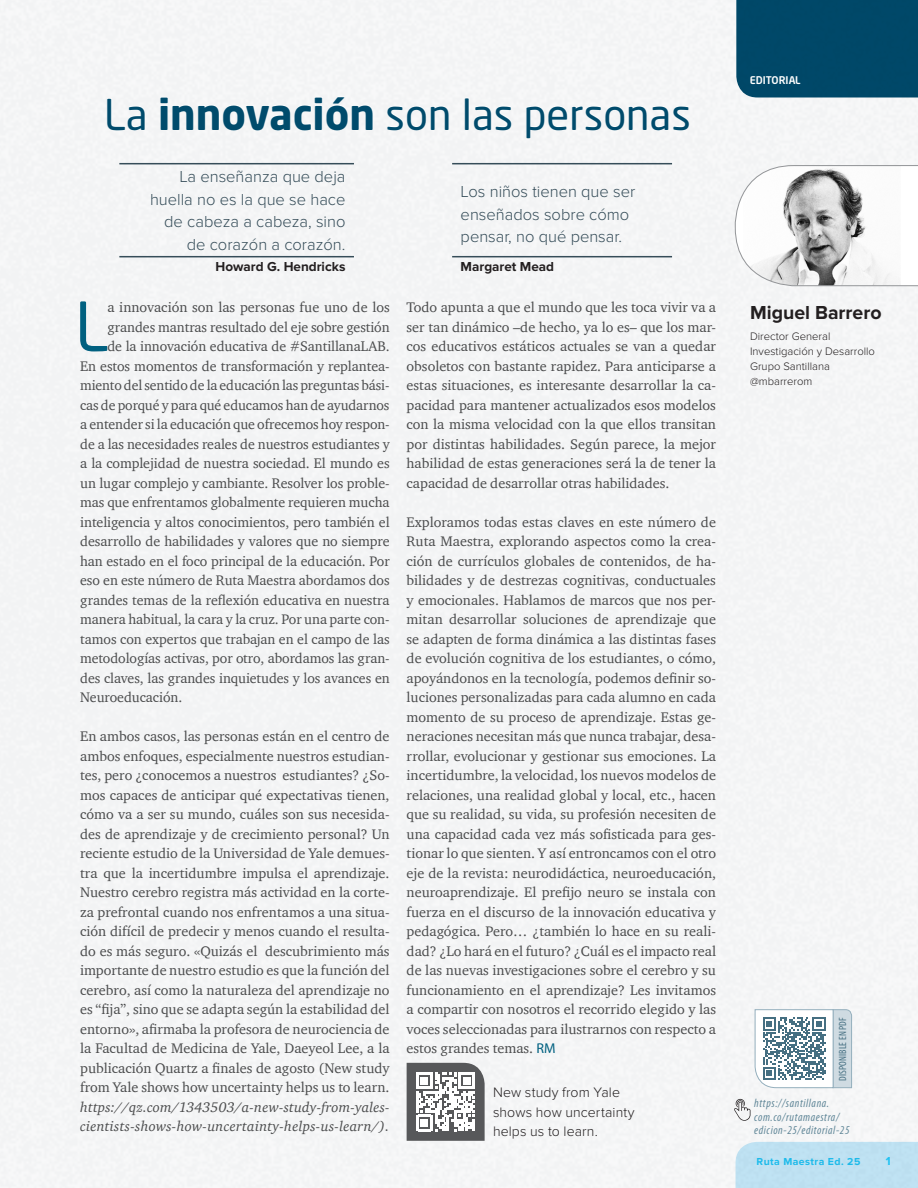
<style>
.page{position:relative;width:918px;height:1188px;background:#f4f4f5}
.page>*{position:absolute;margin:0;border:0;box-sizing:border-box;transform-origin:0 0}
.Body_T1_ESP{font:66.75px "Neo Sans Pro";color:#006080}
.T1-A{font:42px "Neo Sans Pro";color:#004b6c}
.Autor{font:700 19.5px "Proxima Nova";color:#231f20}
.Resumen_-_ESP{font:300 16.5px/22.5px "Proxima Nova";color:#364d59;text-align:right}
.Body_-_ESP{font:14.25px/19.5px "Charter ITC";color:#4b4c4d;text-align:justify}
.Body_T1_ESP-2{font:14.25px "Charter ITC";letter-spacing:-.005em;color:#4b4c4d}
.Pie_de_pagina{font:300 14.25px/19.5px "Proxima Nova";letter-spacing:.005em;color:#231f20}
.Autor-2{font:700 13.5px "Proxima Nova";color:#231f20}
.Body{font:italic condensed 12px/13.5px "Myriad Pro";letter-spacing:.05em;color:#628899}
.t1{font:700 12px "Proxima Nova";color:#1fc2f3}
.Perfil_autor{font:300 11.25px/15px "Proxima Nova";color:#231f20}
.t2{font:700 10.5px "Proxima Nova";letter-spacing:.04em;color:#1fc2f3}
.t3{font:condensed 10.5px "Myriad Pro";letter-spacing:.01em;color:#456f82}
.t4{font:500 10.5px "Neo Sans Pro";color:#fff}
.s1{font-weight:700}
.s2{font-style:italic}
.s3{font-family:"Myriad Pro";color:#006080}
</style>
<div class="page">
<div style="left:465px;top:98px;width:4px;height:32px;border:1px solid #fff"></div>
<svg style="left:735px;top:165px;width:183px;height:121px"></svg>
<svg style="left:754px;top:1009px;width:98px;height:79px"></svg>
<hr style="left:119px;top:163px;width:235px;height:1px;background:#364d59">
<hr style="left:119px;top:256px;width:235px;height:1px;background:#364d59">
<hr style="left:452px;top:163px;width:220px;height:1px;background:#364d59">
<hr style="left:452px;top:256px;width:220px;height:1px;background:#364d59">
<svg style="left:407px;top:1063px;width:78px;height:78px"></svg>
<div style="left:736px;top:1142px;width:182px;height:46px;background:#bee1f2"></div>
<div style="left:736px;top:0;width:182px;height:97px;background:#004868"></div>
<svg style="left:734px;top:1099px;width:16px;height:22px"></svg>
<p class="T1-A" style="left:104px;top:88px;width:588px">La <span class="s1">innovación</span> son las personas</p>
<p class="Resumen_-_ESP" style="left:150px;top:166px;width:197px">La enseñanza que deja huella no es la que se hace de cabeza a cabeza, sino de corazón a corazón.</p>
<p class="Autor-2" style="left:216px;top:259px;width:131px">Howard G. Hendricks</p>
<p class="Body_T1_ESP" style="left:75px;top:286px;width:35px">L</p>
<p class="Body_T1_ESP-2" style="left:107px;top:298px;width:284px">a innovación son las personas fue uno de los</p>
<p class="Body_T1_ESP-2" style="left:107px;top:318px;width:284px">grandes mantras resultado del eje sobre gestión</p>
<p class="Body_T1_ESP-2" style="left:107px;top:337px;width:284px">de la innovación educativa de #SantillanaLAB.</p>
<p class="Body_T1_ESP-2" style="left:80px;top:357px;width:311px">En estos momentos de transformación y replantea-</p>
<p class="Body_T1_ESP-2" style="left:80px;top:376px;width:311px">miento del sentido de la educación las preguntas bási-</p>
<p class="Body_T1_ESP-2" style="left:80px;top:396px;width:311px">cas de porqué y para qué educamos han de ayudarnos</p>
<p class="Body_T1_ESP-2" style="left:80px;top:415px;width:311px">a entender si la educación que ofrecemos hoy respon-</p>
<p class="Body_T1_ESP-2" style="left:80px;top:435px;width:311px">de a las necesidades reales de nuestros estudiantes y</p>
<p class="Body_T1_ESP-2" style="left:80px;top:454px;width:311px">a la complejidad de nuestra sociedad. El mundo es</p>
<p class="Body_T1_ESP-2" style="left:80px;top:474px;width:311px">un lugar complejo y cambiante. Resolver los proble-</p>
<p class="Body_T1_ESP-2" style="left:80px;top:493px;width:311px">mas que enfrentamos globalmente requieren mucha</p>
<p class="Body_T1_ESP-2" style="left:80px;top:513px;width:311px">inteligencia y altos conocimientos, pero también el</p>
<p class="Body_T1_ESP-2" style="left:80px;top:532px;width:311px">desarrollo de habilidades y valores que no siempre</p>
<p class="Body_T1_ESP-2" style="left:80px;top:552px;width:311px">han estado en el foco principal de la educación. Por</p>
<p class="Body_T1_ESP-2" style="left:80px;top:571px;width:311px">eso en este número de Ruta Maestra abordamos dos</p>
<p class="Body_T1_ESP-2" style="left:80px;top:591px;width:311px">grandes temas de la reflexión educativa en nuestra</p>
<p class="Body_T1_ESP-2" style="left:80px;top:610px;width:311px">manera habitual, la cara y la cruz. Por una parte con-</p>
<p class="Body_T1_ESP-2" style="left:80px;top:630px;width:311px">tamos con expertos que trabajan en el campo de las</p>
<p class="Body_T1_ESP-2" style="left:80px;top:649px;width:311px">metodologías activas, por otro, abordamos las gran-</p>
<p class="Body_T1_ESP-2" style="left:80px;top:669px;width:311px">des claves, las grandes inquietudes y los avances en</p>
<p class="Body_T1_ESP-2" style="left:80px;top:688px;width:104px">Neuroeducación.</p>
<p class="Body_-_ESP" style="left:80px;top:726px;width:311px">En ambos casos, las personas están en el centro de ambos enfoques, especialmente nuestros estudian&shy;tes, pero ¿conocemos a nuestros estudiantes? ¿So&shy;mos capaces de anticipar qué expectativas tienen, cómo va a ser su mundo, cuáles son sus necesida&shy;des de aprendizaje y de crecimiento personal? Un reciente estudio de la Universidad de Yale demues&shy;tra que la incertidumbre impulsa el aprendizaje.<br>Nuestro cerebro registra más actividad en la corte&shy;za prefrontal cuando nos enfrentamos a una situa&shy;ción difícil de predecir y menos cuando el resulta&shy;do es más seguro. «Quizás el descubrimiento más importante de nuestro estudio es que la función del cerebro, así como la naturaleza del aprendizaje no es “fija”, sino que se adapta según la estabilidad del entorno», afirmaba la profesora de neurociencia de la Facultad de Medicina de Yale, Daeyeol Lee, a la publicación Quartz a finales de agosto (New study from Yale shows how uncertainty helps us to learn. <span class="s2">https://qz.com/1343503/a-new-study-from-yales&shy;cientists-shows-how-uncertainty-helps-us-learn/).</span></p>
<p class="Resumen_-_ESP" style="left:461px;top:181px;width:176px;text-align:left">Los niños tienen que ser enseñados sobre cómo pensar, no qué pensar.</p>
<p class="Autor-2" style="left:461px;top:259px;width:95px">Margaret Mead</p>
<p class="Body_-_ESP" style="left:407px;top:297px;width:311px">Todo apunta a que el mundo que les toca vivir va a ser tan dinámico –de hecho, ya lo es– que los mar&shy;cos educativos estáticos actuales se van a quedar obsoletos con bastante rapidez. Para anticiparse a estas situaciones, es interesante desarrollar la ca&shy;pacidad para mantener actualizados esos modelos con la misma velocidad con la que ellos transitan por distintas habilidades. Según parece, la mejor habilidad de estas generaciones será la de tener la capacidad de desarrollar otras habilidades.</p>
<p class="Body_-_ESP" style="left:407px;top:512px;width:311px">Exploramos todas estas claves en este número de Ruta Maestra, explorando aspectos como la crea&shy;ción de currículos globales de contenidos, de ha&shy;bilidades y de destrezas cognitivas, conductuales y emocionales. Hablamos de marcos que nos per&shy;mitan desarrollar soluciones de aprendizaje que se adapten de forma dinámica a las distintas fases de evolución cognitiva de los estudiantes, o cómo, apoyándonos en la tecnología, podemos definir so&shy;luciones personalizadas para cada alumno en cada momento de su proceso de aprendizaje. Estas ge&shy;neraciones necesitan más que nunca trabajar, desa&shy;rrollar, evolucionar y gestionar sus emociones. La incertidumbre, la velocidad, los nuevos modelos de relaciones, una realidad global y local, etc., hacen que su realidad, su vida, su profesión necesiten de una capacidad cada vez más sofisticada para ges&shy;tionar lo que sienten. Y así entroncamos con el otro eje de la revista: neurodidáctica, neuroeducación, neuroaprendizaje. El prefijo neuro se instala con fuerza en el discurso de la innovación educativa y pedagógica. Pero… ¿también lo hace en su reali&shy;dad? ¿Lo hará en el futuro? ¿Cuál es el impacto real de las nuevas investigaciones sobre el cerebro y su funcionamiento en el aprendizaje? Les invitamos a compartir con nosotros el recorrido elegido y las voces seleccionadas para ilustrarnos con respecto a estos grandes temas. <span class="s3">RM</span></p>
<p class="Pie_de_pagina" style="left:493px;top:1083px;width:143px">New study from Yale shows how uncertainty helps us to learn.</p>
<p class="t4" style="left:750px;top:74px;width:52px">EDITORIAL</p>
<p class="Autor" style="left:750px;top:301px;width:133px">Miguel Barrero</p>
<p class="Perfil_autor" style="left:750px;top:329px;width:126px">Director General<br>Investigación y Desarrollo<br>Grupo Santillana</p>
<p class="Perfil_autor" style="left:750px;top:374px;width:64px">@mbarrerom</p>
<p class="t3" style="left:836px;top:1081px;width:65px;rotate:-90deg">DISPONIBLE EN PDF</p>
<p class="Body" style="left:754px;top:1096px;width:97px">https://santillana. com.co/rutamaestra/ edicion-25/editorial-25</p>
<p class="t2" style="left:757px;top:1156px;width:105px">Ruta Maestra Ed. 25</p>
<p class="t1" style="left:886px;top:1154px;width:6px">1</p>
</div>
